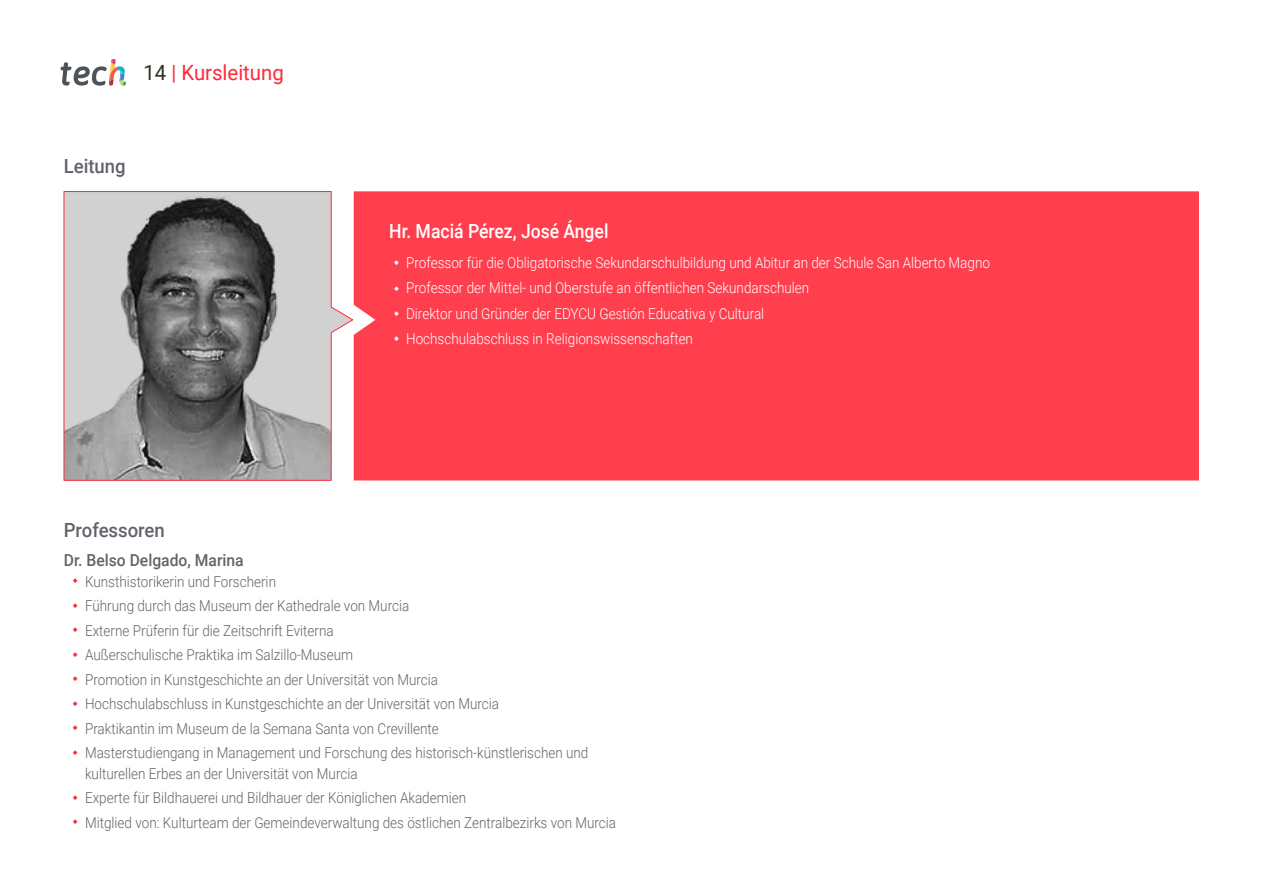
<style>
.page{position:relative;width:1263px;height:893px;background:#fff}
.page>*{position:absolute;margin:0;border:0;box-sizing:border-box;transform-origin:0 0}
.t1{font:21px "Roboto";color:#ff293a}
.t2{font:500 19.5px "Roboto";color:#fff;scale:.9 1}
.t3{font:500 19.5px "Roboto";color:#61646a;scale:.95 1}
.t4{font:500 16.5px "Roboto";color:#61646a;scale:.95 1}
.t5{font:300 15px/24.5px "Roboto";color:#61646a;scale:.9 1}
.t6{font:300 15px/25.2px "Roboto";color:#fff;scale:.9 1}
.s1{color:#312e20}
</style>
<div class="page">
<svg style="left:61px;top:59px;width:65px;height:27px"></svg>
<div style="left:354px;top:191px;width:845px;height:289px;background:#ff3e4e"></div>
<svg style="left:64px;top:191px;width:289px;height:290px;background:#a09d9d"></svg>
<svg style="left:394px;top:261px;width:5px;height:5px"></svg>
<svg style="left:394px;top:286px;width:5px;height:5px"></svg>
<svg style="left:394px;top:311px;width:5px;height:5px"></svg>
<svg style="left:394px;top:336px;width:5px;height:5px"></svg>
<h1 class="t1" style="left:144px;top:57px;width:142px"><span class="s1">14</span> | Kursleitung</h1>
<h2 class="t3" style="left:64px;top:152px;width:67px">Leitung</h2>
<h2 class="t2" style="left:389px;top:217px;width:245px">Hr. Maciá Pérez, José Ángel</h2>
<p class="t6" style="left:406px;top:250px;width:650px">Professor für die Obligatorische Sekundarschulbildung und Abitur an der Schule San Alberto Magno Professor der Mittel- und Oberstufe an öffentlichen Sekundarschulen<br>Direktor und Gründer der EDYCU Gestión Educativa y Cultural<br>Hochschulabschluss in Religionswissenschaften</p>
<h2 class="t3" style="left:64px;top:516px;width:108px">Professoren</h2>
<p class="t4" style="left:64px;top:549px;width:191px">Dr. Belso Delgado, Marina</p>
<p class="t5" style="left:85px;top:569px;width:561px">Kunsthistorikerin und Forscherin<br>Führung durch das Museum der Kathedrale von Murcia<br>Externe Prüferin für die Zeitschrift Eviterna<br>Außerschulische Praktika im Salzillo-Museum<br>Promotion in Kunstgeschichte an der Universität von Murcia<br>Hochschulabschluss in Kunstgeschichte an der Universität von Murcia<br>Praktikantin im Museum de la Semana Santa von Crevillente<br>Masterstudiengang in Management und Forschung des historisch-künstlerischen und</p>
<p class="t5" style="left:85px;top:760px;width:592px">kulturellen Erbes an der Universität von Murcia<br>Experte für Bildhauerei und Bildhauer der Königlichen Akademien<br>Mitglied von: Kulturteam der Gemeindeverwaltung des östlichen Zentralbezirks von Murcia</p>
</div>
